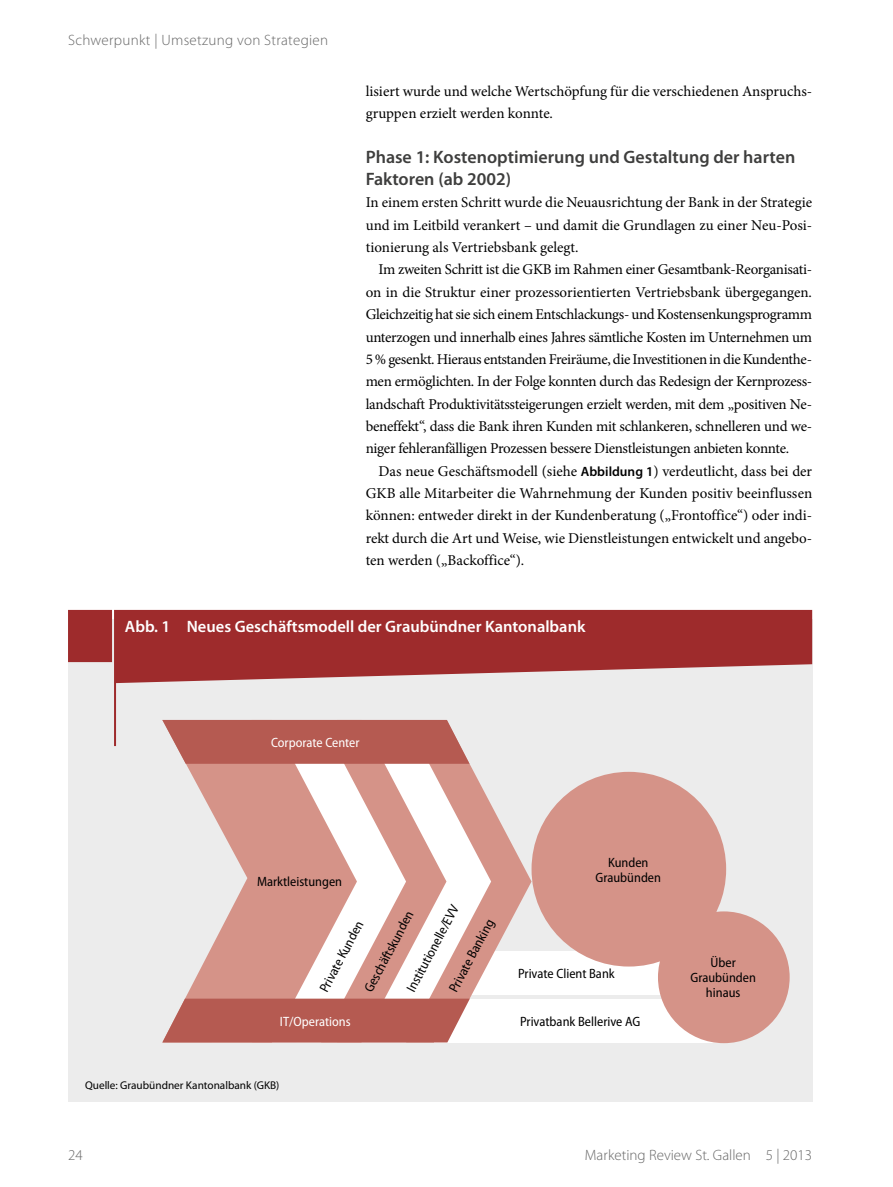
<style>
.page{position:relative;width:893px;height:1187px;background:#fff}
.page>*{position:absolute;margin:0;border:0;box-sizing:border-box;transform-origin:0 0}
.Zwischenüberschrift{font:600 18px/22.4px "Myriad Pro";color:#3e3e3d}
.Titel{font:600 16.5px "Myriad Pro";color:#fff}
.Grundtext_Einzug{font:15px/22.4px "Minion Pro";letter-spacing:-.005em;color:#000;text-align:justify}
.Grundtext{font:15px/22.4px "Minion Pro";color:#000;text-align:justify}
.Rubrik{font:300 15px "Myriad Pro";letter-spacing:.015em;color:#676767}
.Grundtext-2{font:semi-condensed 13.5px "Myriad Pro";color:#000}
.Grundtext_Weiß{font:semi-condensed 13.5px "Myriad Pro";color:#fff}
.Quelle{font:11.25px "Myriad Pro";color:#000}
.s1{font-family:"Myriad Pro";font-weight:600;font-size:13.5px}
</style>
<div class="page">
<div style="left:68px;top:619px;width:744px;height:482px;background:#ececec"></div>
<svg style="left:68px;top:610px;width:744px;height:136px;fill:#9e2b2c"></svg>
<div style="left:434px;top:950px;width:265px;height:44px;background:#fff"></div>
<svg style="left:491px;top:720px;width:40px;height:275px"></svg>
<svg style="left:446px;top:720px;width:45px;height:278px"></svg>
<div style="left:531px;top:771px;width:195px;height:195px;background:#d59388;border-radius:50%"></div>
<svg style="left:406px;top:763px;width:40px;height:235px;fill:#fff"></svg>
<svg style="left:357px;top:763px;width:49px;height:235px;fill:#d59388"></svg>
<svg style="left:185px;top:763px;width:172px;height:235px;fill:#d59388"></svg>
<svg style="left:162px;top:720px;width:308px;height:43px"></svg>
<div style="left:434px;top:998px;width:292px;height:44px;background:#fff"></div>
<svg style="left:162px;top:998px;width:308px;height:44px"></svg>
<div style="left:658px;top:911px;width:132px;height:132px;background:#d59388;border-radius:50%"></div>
<p class="Rubrik" style="left:68px;top:32px;width:262px">Schwerpunkt | Umsetzung von Strategien</p>
<p class="Grundtext_Einzug" style="left:366px;top:80px;width:448px">lisiert wurde und welche Wertschöpfung für die verschiedenen Anspruchs&shy;gruppen erzielt werden konnte.</p>
<p class="Zwischenüberschrift" style="left:366px;top:145px;width:431px">Phase 1: Kostenoptimierung und Gestaltung der harten<br>Faktoren (ab 2002)</p>
<p class="Grundtext" style="left:366px;top:191px;width:448px">In einem ersten Schritt wurde die Neuausrichtung der Bank in der Strategie und im Leitbild verankert – und damit die Grundlagen zu einer Neu-Posi&shy;tionierung als Vertriebsbank gelegt.</p>
<p class="Grundtext_Einzug" style="left:366px;top:258px;width:448px;text-indent:13px">Im zweiten Schritt ist die GKB im Rahmen einer Gesamtbank-Reorganisati&shy;on in die Struktur einer prozessorientierten Vertriebsbank übergegangen.<br>Gleichzeitig hat sie sich einem Entschlackungs- und Kostensenkungsprogramm unterzogen und innerhalb eines Jahres sämtliche Kosten im Unternehmen um 5 % gesenkt. Hieraus entstanden Freiräume, die Investitionen in die Kundenthe&shy;men ermöglichten. In der Folge konnten durch das Redesign der Kernprozess&shy;landschaft Produktivitätssteigerungen erzielt werden, mit dem „positiven Ne&shy;beneffekt“, dass die Bank ihren Kunden mit schlankeren, schnelleren und we&shy;niger fehleranfälligen Prozessen bessere Dienstleistungen anbieten konnte.</p>
<p class="Grundtext_Einzug" style="left:366px;top:460px;width:448px;text-indent:13px">Das neue Geschäftsmodell (siehe <span class="s1">Abbildung 1</span>) verdeutlicht, dass bei der GKB alle Mitarbeiter die Wahrnehmung der Kunden positiv beeinflussen können: entweder direkt in der Kundenberatung („Frontoffice“) oder indi&shy;rekt durch die Art und Weise, wie Dienstleistungen entwickelt und angebo&shy;ten werden („Backoffice“).</p>
<p class="Titel" style="left:125px;top:616px;width:462px">Abb. 1 Neues Geschäftsmodell der Graubündner Kantonalbank</p>
<p class="Grundtext_Weiß" style="left:271px;top:735px;width:90px">Corporate Center</p>
<p class="Grundtext-2" style="left:608px;top:854px;width:42px">Kunden</p>
<p class="Grundtext-2" style="left:257px;top:874px;width:87px">Marktleistungen</p>
<p class="Grundtext-2" style="left:596px;top:869px;width:67px">Graubünden</p>
<p class="Grundtext-2" style="left:404px;top:987px;width:98px;rotate:-62deg">Institutionelle/EVV</p>
<p class="Grundtext-2" style="left:317px;top:987px;width:80px;rotate:-62deg">Private Kunden</p>
<p class="Grundtext-2" style="left:361px;top:987px;width:91px;rotate:-62deg">Geschäftskunden</p>
<p class="Grundtext-2" style="left:446px;top:987px;width:82px;rotate:-62deg">Private Banking</p>
<p class="Grundtext-2" style="left:518px;top:965px;width:98px">Private Client Bank</p>
<p class="Grundtext_Weiß" style="left:280px;top:1013px;width:72px">IT/Operations</p>
<p class="Grundtext-2" style="left:520px;top:1013px;width:122px">Privatbank Bellerive AG</p>
<p class="Quelle" style="left:85px;top:1078px;width:196px">Quelle: Graubündner Kantonalbank (GKB)</p>
<p class="Grundtext-2" style="left:711px;top:955px;width:27px">Über</p>
<p class="Grundtext-2" style="left:690px;top:970px;width:67px">Graubünden</p>
<p class="Grundtext-2" style="left:706px;top:985px;width:36px">hinaus</p>
<p class="Rubrik" style="left:68px;top:1146px;width:16px">24</p>
<p class="Rubrik" style="left:585px;top:1146px;width:229px">Marketing Review St. Gallen 5 | 2013</p>
</div>
